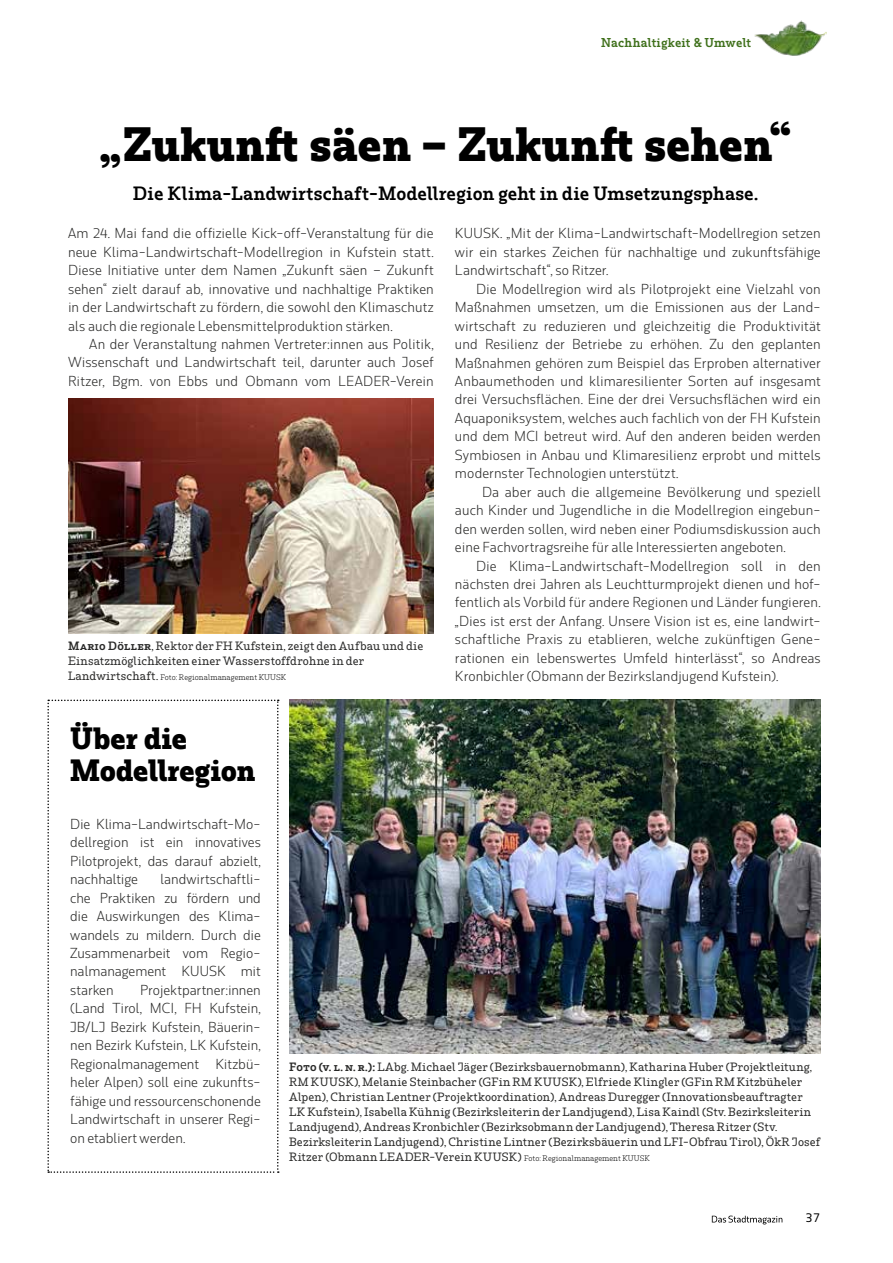
<style>
.page{position:relative;width:893px;height:1263px;background:#fff}
.page>*{position:absolute;margin:0;border:0;box-sizing:border-box;transform-origin:0 0}
.t1{font:700 45px "Rum Serif";letter-spacing:.01em;color:#000}
.t2{font:700 28.8px/32px "Rum Serif";letter-spacing:-.01em;color:#000}
.t3{font:600 18px "Rum Serif";letter-spacing:.015em;color:#000}
.t4{font:300 13.5px/18.5px "Rum Sans";letter-spacing:.005em;color:#282827;text-align:justify}
.t5{font:600 12px "Rum Serif";color:#3f701b}
.t6{font:500 12px "Rum Sans";color:#000}
.t7{font:500 11.25px/15px "Rum Serif";letter-spacing:.01em;color:#282827}
.t8{font:300 7.5px "Rum Serif";color:#000}
.s1{font-weight:600}
.s2{font-weight:500;font-size:11.25px;color:#282827}
.s3{font-weight:300;font-size:7.5px;color:#000}
</style>
<div class="page">
<svg style="left:712px;top:1215px;width:70px;height:9px"></svg>
<svg style="left:47px;top:700px;width:232px;height:473px"></svg>
<img style="left:754px;top:20px;width:72px;height:36px">
<img style="left:68px;top:398px;width:366px;height:235px">
<img style="left:289px;top:700px;width:532px;height:354px">
<p class="t5" style="left:601px;top:36px;width:152px">Nachhaltigkeit &amp; Umwelt</p>
<h1 class="t1" style="left:99px;top:117px;width:693px">„Zukunft säen – Zukunft sehen“</h1>
<h3 class="t3" style="left:133px;top:182px;width:627px">Die Klima-Landwirtschaft-Modellregion geht in die Umsetzungsphase.</h3>
<p class="t4" style="left:68px;top:224px;width:367px">Am 24. Mai fand die offizielle Kick-off-Veranstaltung für die neue Klima-Landwirtschaft-Modellregion in Kufstein statt.<br>Diese Initiative unter dem Namen „Zukunft säen – Zukunft sehen“ zielt darauf ab, innovative und nachhaltige Praktiken in der Landwirtschaft zu fördern, die sowohl den Klimaschutz als auch die regionale Lebensmittelproduktion stärken.</p>
<p class="t4" style="left:68px;top:335px;width:367px;text-indent:21px">An der Veranstaltung nahmen Vertreter:innen aus Politik, Wissenschaft und Landwirtschaft teil, darunter auch Josef Ritzer, Bgm. von Ebbs und Obmann vom LEADER-Verein</p>
<p class="t4" style="left:455px;top:224px;width:367px">KUUSK. „Mit der Klima-Landwirtschaft-Modellregion setzen wir ein starkes Zeichen für nachhaltige und zukunftsfähige Landwirtschaft“, so Ritzer.</p>
<p class="t4" style="left:455px;top:279px;width:367px;text-indent:21px">Die Modellregion wird als Pilotprojekt eine Vielzahl von Maßnahmen umsetzen, um die Emissionen aus der Land&shy;wirtschaft zu reduzieren und gleichzeitig die Produktivität und Resilienz der Betriebe zu erhöhen. Zu den geplanten Maßnahmen gehören zum Beispiel das Erproben alternativer Anbaumethoden und klimaresilienter Sorten auf insgesamt drei Versuchsflächen. Eine der drei Versuchsflächen wird ein Aquaponiksystem, welches auch fachlich von der FH Kufstein und dem MCI betreut wird. Auf den anderen beiden werden Symbiosen in Anbau und Klimaresilienz erprobt und mittels modernster Technologien unterstützt.</p>
<p class="t4" style="left:455px;top:482px;width:367px;text-indent:27px">Da aber auch die allgemeine Bevölkerung und speziell auch Kinder und Jugendliche in die Modellregion eingebun&shy;den werden sollen, wird neben einer Podiumsdiskussion auch eine Fachvortragsreihe für alle Interessierten angeboten.</p>
<p class="t4" style="left:455px;top:556px;width:367px;text-indent:21px">Die Klima-Landwirtschaft-Modellregion soll in den nächsten drei Jahren als Leuchtturmprojekt dienen und hof&shy;fentlich als Vorbild für andere Regionen und Länder fungieren. „Dies ist erst der Anfang. Unsere Vision ist es, eine landwirt&shy;schaftliche Praxis zu etablieren, welche zukünftigen Gene&shy;rationen ein lebenswertes Umfeld hinterlässt“, so Andreas Kronbichler (Obmann der Bezirkslandjugend Kufstein).</p>
<p class="t7" style="left:68px;top:638px;width:357px"><span class="s1">Mario Döller</span>, Rektor der FH Kufstein, zeigt den Aufbau und die<br>Einsatzmöglichkeiten einer Wasserstoffdrohne in der</p>
<p class="t8" style="left:68px;top:673px;width:220px"><span class="s2">Landwirtschaft.</span> Foto: Regionalmanagement KUUSK</p>
<h2 class="t2" style="left:70px;top:722px;width:186px">Über die<br>Modellregion</h2>
<p class="t4" style="left:70px;top:814px;width:192px">Die Klima-Landwirtschaft-Mo&shy;dellregion ist ein innovatives Pilotprojekt, das darauf abzielt, nachhaltige</p>
<p class="t4" style="left:70px;top:870px;width:192px;text-indent:90px">landwirtschaftli&shy;che Praktiken zu fördern und die Auswirkungen des Klima&shy;wandels zu mildern. Durch die Zusammenarbeit vom Regio&shy;nalmanagement KUUSK mit starken</p>
<p class="t4" style="left:70px;top:981px;width:192px;text-indent:70px">Projektpartner:innen (Land Tirol, MCI, FH Kufstein, JB/LJ Bezirk Kufstein, Bäuerin&shy;nen Bezirk Kufstein, LK Kufstein, Regionalmanagement Kitzbü&shy;heler Alpen) soll eine zukunfts&shy;fähige und ressourcenschonende Landwirtschaft in unserer Regi&shy;on etabliert werden.</p>
<p class="t7" style="left:289px;top:1059px;width:533px"><span class="s1">Foto (v. l. n. r.):</span> LAbg. Michael Jäger (Bezirksbauernobmann), Katharina Huber (Projektleitung, RM KUUSK), Melanie Steinbacher (GFin RM KUUSK), Elfriede Klingler (GFin RM Kitzbüheler Alpen), Christian Lentner (Projektkoordination), Andreas Duregger (Innovationsbeauftragter LK Kufstein), Isabella Kühnig (Bezirksleiterin der Landjugend), Lisa Kaindl (Stv. Bezirksleiterin Landjugend), Andreas Kronbichler (Bezirksobmann der Landjugend), Theresa Ritzer (Stv.<br>Bezirksleiterin Landjugend), Christine Lintner (Bezirksbäuerin und LFI-Obfrau Tirol), ÖkR Josef Ritzer (Obmann LEADER-Verein KUUSK) <span class="s3">Foto: Regionalmanagement KUUSK</span></p>
<p class="t6" style="left:805px;top:1210px;width:17px">37</p>
</div>
